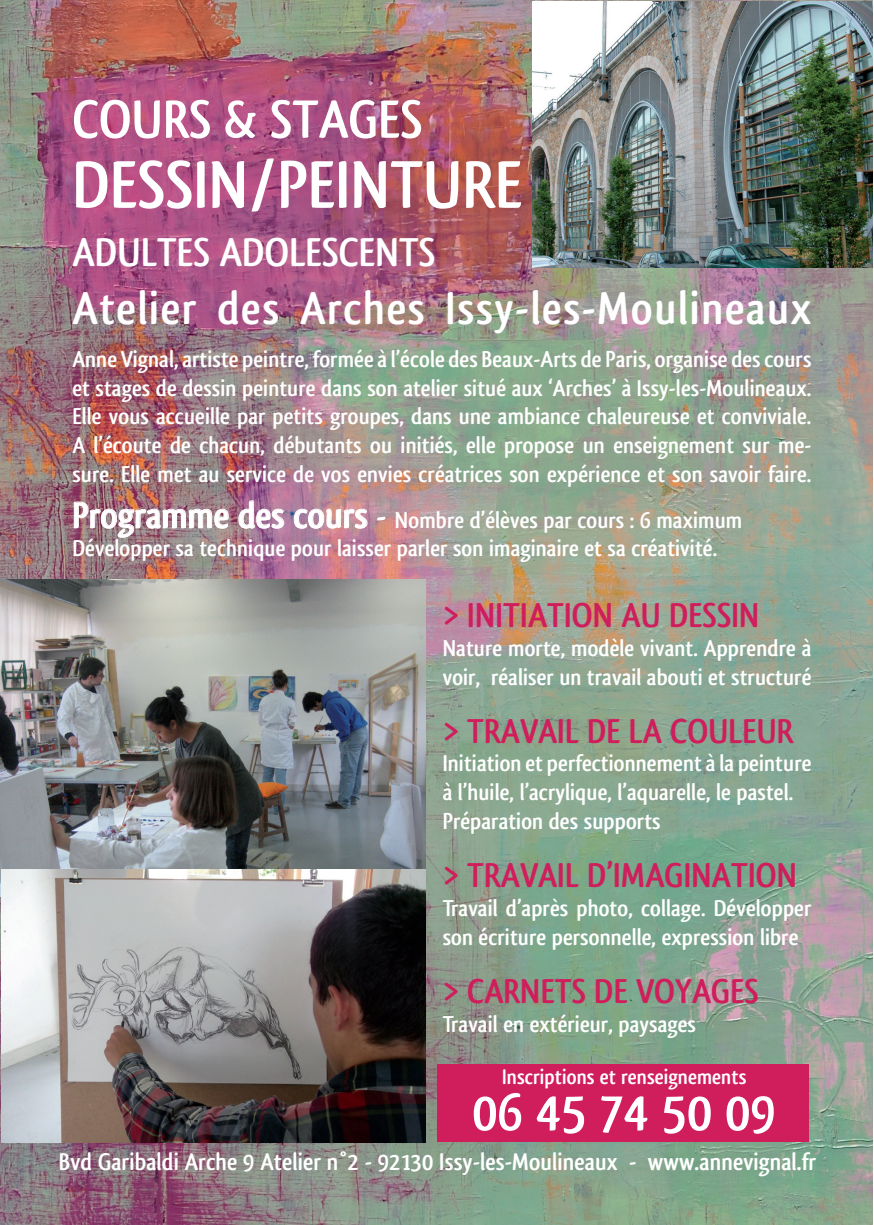
<style>
.page{position:relative;width:874px;height:1225px;background:#fff}
.page>*{position:absolute;margin:0;border:0;box-sizing:border-box;transform-origin:0 0}
.t1{font:700 70px "Qlassik";color:#fff}
.t2{font:700 56px "Qlassik";color:#fff}
.t3{font:700 48px "Qlassik";letter-spacing:.03em;color:#fff}
.t4{font:700 42px "Qlassik";color:#fff}
.t5{font:700 36px "Qlassik";color:#d01d5c}
.t6{font:700 25.2px "Qlassik";color:#fff}
.t7{font:700 24px/28.8px "Qlassik";color:#fff}
.t8{font:700 22px "Qlassik";color:#fff}
.s1{font-size:38px}
.s2{font-size:36px}
</style>
<div class="page">
<img style="left:0;top:1px;width:872px;height:1224px">
<img style="left:74px;top:501px;width:155px;height:39px">
<svg style="left:238px;top:500px;width:46px;height:29px"></svg>
<svg style="left:293px;top:508px;width:74px;height:21px"></svg>
<img style="left:531px;top:1px;width:341px;height:266px">
<div style="left:437px;top:1064px;width:371px;height:78px;background:#d01d5c"></div>
<img style="left:0;top:580px;width:425px;height:316px">
<img style="left:1px;top:869px;width:424px;height:273px">
<h2 class="t2" style="left:72px;top:87px;width:351px">COURS &amp; STAGES</h2>
<h1 class="t1" style="left:72px;top:144px;width:451px">DESSIN / PEINTURE</h1>
<h3 class="t4" style="left:72px;top:227px;width:364px">ADULTES ADOLESCENTS</h3>
<h3 class="t3" style="left:72px;top:280px;width:740px">Atelier des Arches Issy-les-Moulineaux</h3>
<p class="t7" style="left:72px;top:344px;width:740px;text-align:justify">Anne Vignal, artiste peintre, formée à l’école des Beaux-Arts de Paris, organise des cours et stages de dessin peinture dans son atelier situé aux ‘Arches’ à Issy-les-Moulineaux.<br>Elle vous accueille par petits groupes, dans une ambiance chaleureuse et conviviale.<br>A l’écoute de chacun, débutants ou initiés, elle propose un enseignement sur me&shy;sure. Elle met au service de vos envies créatrices son expérience et son savoir faire.</p>
<p class="t7" style="left:72px;top:505px;width:671px"><span class="s1">Programme des cours</span> <span class="s2">-</span> Nombre d’élèves par cours : 6 maximum<br>Développer sa technique pour laisser parler son imaginaire et sa créativité.</p>
<h3 class="t5" style="left:442px;top:594px;width:318px">&gt; INITIATION AU DESSIN</h3>
<p class="t7" style="left:442px;top:633px;width:370px">Nature morte, modèle vivant. Apprendre à voir, réaliser un travail abouti et structuré</p>
<h3 class="t5" style="left:442px;top:710px;width:352px">&gt; TRAVAIL DE LA COULEUR</h3>
<p class="t7" style="left:442px;top:749px;width:370px">Initiation et perfectionnement à la peinture à l’huile, l’acrylique, l’aquarelle, le pastel.<br>Préparation des supports</p>
<h3 class="t5" style="left:442px;top:854px;width:356px">&gt; TRAVAIL D’IMAGINATION</h3>
<p class="t7" style="left:442px;top:893px;width:370px">Travail d’après photo, collage. Développer son écriture personnelle, expression libre</p>
<h3 class="t5" style="left:442px;top:970px;width:317px">&gt; CARNETS DE VOYAGES</h3>
<p class="t7" style="left:442px;top:1009px;width:255px">Travail en extérieur, paysages</p>
<p class="t8" style="left:502px;top:1064px;width:246px">Inscriptions et renseignements</p>
<h2 class="t2" style="left:472px;top:1079px;width:305px">06 45 74 50 09</h2>
<p class="t6" style="left:59px;top:1147px;width:758px">Bvd Garibaldi Arche 9 Atelier n°2 - 92130 Issy-les-Moulineaux - www.annevignal.fr</p>
</div>
